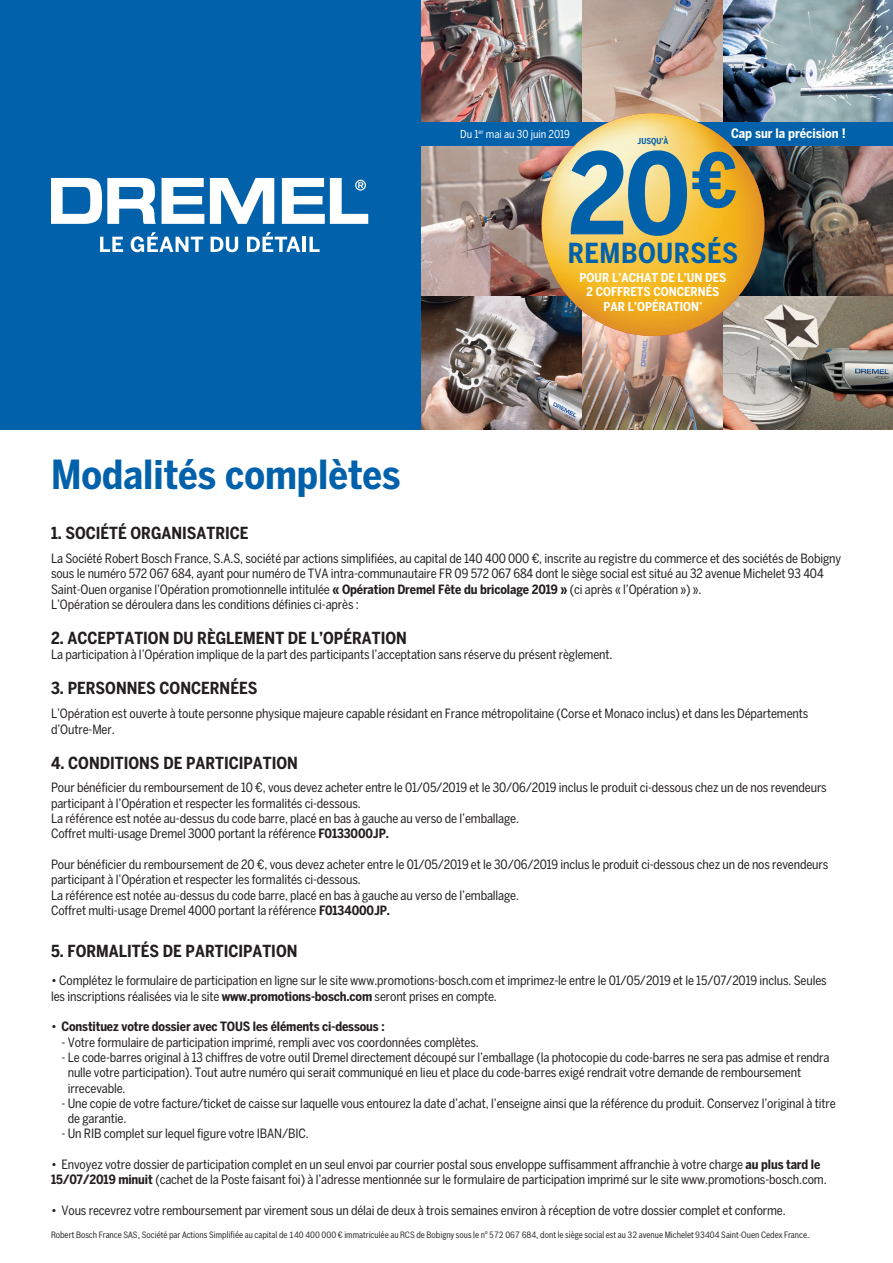
<style>
.page{position:relative;width:893px;height:1263px;background:#fff}
.page>*{position:absolute;margin:0;border:0;box-sizing:border-box;transform-origin:0 0}
.t1{font:700 condensed 111.3px "Benton Sans";color:#0161aa}
.t2{font:700 condensed 39.75px "Benton Sans";color:#0161aa}
.t3{font:700 condensed 27.3px "Benton Sans";letter-spacing:.02em;color:#0161aa}
.t4{font:700 condensed 16.5px "Benton Sans";color:#231f20}
.t5{font:700 condensed 12.9px "Benton Sans";color:#fff}
.t6{font:condensed 12.75px/15.3px "Benton Sans";letter-spacing:-.01em;color:#231f20}
.t7{font:700 condensed 12.75px "Benton Sans";letter-spacing:-.01em;color:#231f20}
.t8{font:700 condensed 12.3px/14.7px "Benton Sans";color:#fff;text-align:center}
.t9{font:condensed 10.95px "Benton Sans";color:#fff}
.t10{font:9px "Bosch Sans Cond";color:#231f20}
.t11{font:700 condensed 8.1px "Benton Sans";color:#0161aa}
.s1{font-weight:700}
.s2{font-weight:400}
</style>
<div class="page">
<div style="left:0;top:0;width:893px;height:430px;background:#0161aa"></div>
<svg style="left:100px;top:237px;width:23px;height:15px"></svg>
<svg style="left:131px;top:232px;width:72px;height:20px"></svg>
<svg style="left:211px;top:237px;width:27px;height:15px"></svg>
<svg style="left:247px;top:232px;width:53px;height:20px"></svg>
<hr style="left:303px;top:237px;width:3px;height:15px;background:#fff">
<svg style="left:309px;top:237px;width:11px;height:15px"></svg>
<svg style="left:51px;top:178px;width:105px;height:46px"></svg>
<svg style="left:162px;top:178px;width:42px;height:46px"></svg>
<svg style="left:210px;top:178px;width:64px;height:46px"></svg>
<svg style="left:282px;top:178px;width:86px;height:46px"></svg>
<img style="left:422px;top:0;width:160px;height:430px">
<img style="left:582px;top:0;width:311px;height:122px">
<img style="left:731px;top:145px;width:162px;height:152px">
<img style="left:582px;top:297px;width:311px;height:133px">
<div style="left:385px;top:122px;width:508px;height:23px;background:#0161aa"></div>
<img style="left:542px;top:113px;width:222px;height:223px;border-radius:111px">
<h2 class="t2" style="left:51px;top:451px;width:351px">Modalités complètes</h2>
<p class="t9" style="left:460px;top:127px;width:111px">Du 1<sup>er</sup> mai au 30 juin 2019</p>
<p class="t5" style="left:731px;top:125px;width:116px">Cap sur la précision !</p>
<h1 class="t1" style="left:568px;top:128px;width:171px">20<sup>€</sup></h1>
<h3 class="t3" style="left:568px;top:237px;width:172px">REMBOURSÉS</h3>
<p class="t8" style="left:580px;top:270px;width:148px">POUR L’ACHAT DE L’UN DES<br>2 COFFRETS CONCERNÉS<br>PAR L’OPÉRATION<sup>*</sup></p>
<p class="t11" style="left:638px;top:136px;width:32px">JUSQU’À</p>
<p class="t4" style="left:51px;top:523px;width:199px">1. SOCIÉTÉ ORGANISATRICE</p>
<p class="t6" style="left:51px;top:551px;width:792px">La Société Robert Bosch France, S.A.S, société par actions simplifiées, au capital de 140 400 000 €, inscrite au registre du commerce et des sociétés de Bobigny sous le numéro 572 067 684, ayant pour numéro de TVA intra-communautaire FR 09 572 067 684 dont le siège social est situé au 32 avenue Michelet 93 404<br>Saint-Ouen organise l’Opération promotionnelle intitulée <span class="s1">« Opération Dremel Fête du bricolage 2019 »</span> (ci après « l’Opération ») ».<br>L’Opération se déroulera dans les conditions définies ci-après :</p>
<p class="t4" style="left:51px;top:628px;width:357px">2. ACCEPTATION DU RÈGLEMENT DE L’OPÉRATION</p>
<p class="t6" style="left:51px;top:647px;width:563px">La participation à l’Opération implique de la part des participants l’acceptation sans réserve du présent règlement.</p>
<p class="t4" style="left:51px;top:679px;width:208px">3. PERSONNES CONCERNÉES</p>
<p class="t6" style="left:51px;top:706px;width:759px">L’Opération est ouverte à toute personne physique majeure capable résidant en France métropolitaine (Corse et Monaco inclus) et dans les Départements d’Outre-Mer.</p>
<p class="t4" style="left:51px;top:753px;width:248px">4. CONDITIONS DE PARTICIPATION</p>
<p class="t6" style="left:51px;top:780px;width:777px">Pour bénéficier du remboursement de 10 €, vous devez acheter entre le 01/05/2019 et le 30/06/2019 inclus le produit ci-dessous chez un de nos revendeurs participant à l’Opération et respecter les formalités ci-dessous.<br>La référence est notée au-dessus du code barre, placé en bas à gauche au verso de l’emballage.<br>Coffret multi-usage Dremel 3000 portant la référence <span class="s1">F0133000JP.</span></p>
<p class="t6" style="left:51px;top:856px;width:779px">Pour bénéficier du remboursement de 20 €, vous devez acheter entre le 01/05/2019 et le 30/06/2019 inclus le produit ci-dessous chez un de nos revendeurs participant à l’Opération et respecter les formalités ci-dessous.<br>La référence est notée au-dessus du code barre, placé en bas à gauche au verso de l’emballage.<br>Coffret multi-usage Dremel 4000 portant la référence <span class="s1">F0134000JP.</span></p>
<p class="t4" style="left:51px;top:941px;width:248px">5. FORMALITÉS DE PARTICIPATION</p>
<p class="t6" style="left:51px;top:973px;width:777px">• Complétez le formulaire de participation en ligne sur le site www.promotions-bosch.com et imprimez-le entre le 01/05/2019 et le 15/07/2019 inclus. Seules les inscriptions réalisées via le site <span class="s1">www.promotions-bosch.com</span> seront prises en compte.</p>
<p class="t7" style="left:51px;top:1019px;width:335px"><span class="s2">•</span> Constituez votre dossier avec TOUS les éléments ci-dessous :</p>
<p class="t6" style="left:62px;top:1034px;width:419px">- Votre formulaire de participation imprimé, rempli avec vos coordonnées complètes.</p>
<p class="t6" style="left:68px;top:1049px;width:763px;text-indent:-6px">- Le code-barres original à 13 chiffres de votre outil Dremel directement découpé sur l’emballage (la photocopie du code-barres ne sera pas admise et rendra nulle votre participation). Tout autre numéro qui serait communiqué en lieu et place du code-barres exigé rendrait votre demande de remboursement irrecevable.</p>
<p class="t6" style="left:68px;top:1095px;width:769px;text-indent:-6px">- Une copie de votre facture/ticket de caisse sur laquelle vous entourez la date d’achat, l’enseigne ainsi que la référence du produit. Conservez l’original à titre de garantie.</p>
<p class="t6" style="left:62px;top:1126px;width:249px">- Un RIB complet sur lequel figure votre IBAN/BIC.</p>
<p class="t6" style="left:51px;top:1157px;width:777px">• Envoyez votre dossier de participation complet en un seul envoi par courrier postal sous enveloppe suffisamment affranchie à votre charge <span class="s1">au plus tard le<br>15/07/2019 minuit</span> (cachet de la Poste faisant foi) à l’adresse mentionnée sur le formulaire de participation imprimé sur le site www.promotions-bosch.com.</p>
<p class="t6" style="left:51px;top:1202px;width:736px">• Vous recevrez votre remboursement par virement sous un délai de deux à trois semaines environ à réception de votre dossier complet et conforme.</p>
<p class="t10" style="left:51px;top:1229px;width:760px">Robert Bosch France SAS, Société par Actions Simplifiée au capital de 140 400 000 € immatriculée au RCS de Bobigny sous le n° 572 067 684, dont le siège social est au 32 avenue Michelet 93404 Saint-Ouen Cedex France.</p>
</div>
